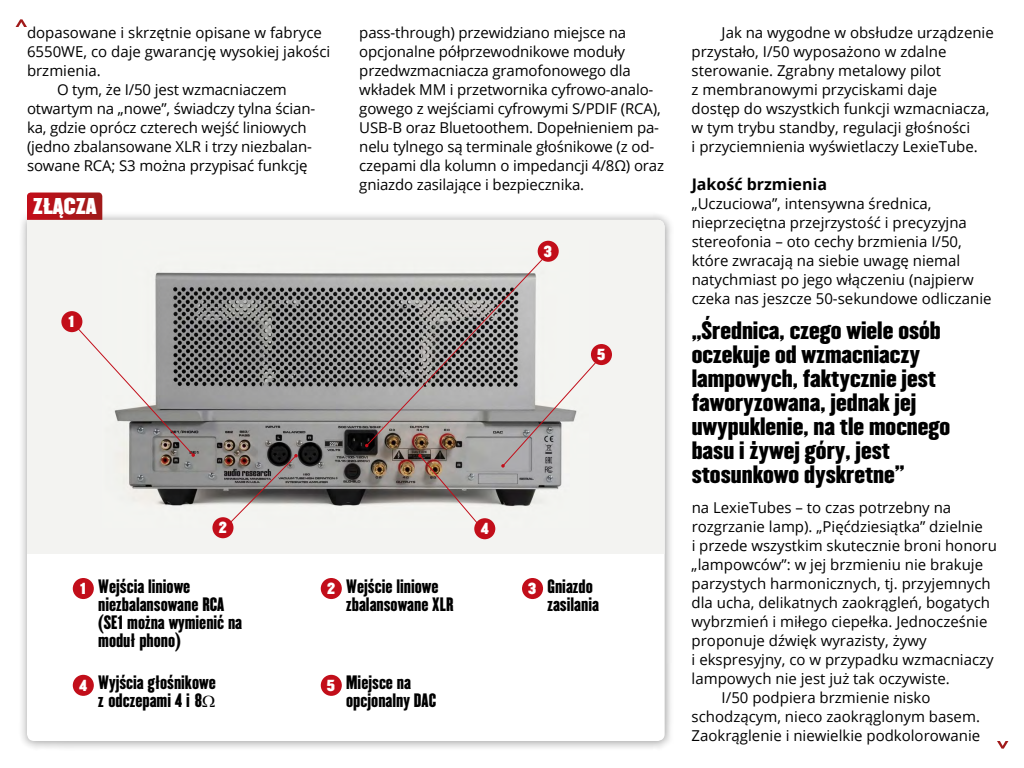
<style>
.page{position:relative;width:1024px;height:768px;background:#fff}
.page>*{position:absolute;margin:0;border:0;box-sizing:border-box;transform-origin:0 0}
.t1{font:22px/24px "Champion Welterweight";color:#000}
.t2{font:20px "Champion Middleweight";color:#fff}
.t3{font:17px/18px "Champion Liteweight";color:#000}
.t4{font:700 16px "Open Sans";color:#000}
.t5{font:15px/19px "Open Sans";color:#000}
.t6{font:14px "Champion Middleweight";color:#fff}
</style>
<div class="page">
<svg style="left:997px;top:741px;width:11px;height:8px"></svg>
<svg style="left:16px;top:19px;width:11px;height:8px"></svg>
<div style="left:18px;top:211px;width:656px;height:540px;background:#000;opacity:.4"></div>
<svg style="left:27px;top:554px;width:638px;height:187px"></svg>
<div style="left:27px;top:220px;width:638px;height:334px;background:#f3f3f1"></div>
<svg style="left:27px;top:193px;width:75px;height:27px;background:#b0161b"></svg>
<img style="left:129px;top:241px;width:433px;height:286px">
<div style="left:73px;top:578px;width:21px;height:21px;background:#c20e1a;border-radius:50%"></div>
<div style="left:73px;top:675px;width:21px;height:21px;background:#c20e1a;border-radius:50%"></div>
<div style="left:321px;top:578px;width:21px;height:21px;background:#c20e1a;border-radius:50%"></div>
<div style="left:321px;top:675px;width:21px;height:21px;background:#c20e1a;border-radius:50%"></div>
<div style="left:522px;top:578px;width:21px;height:21px;background:#c20e1a;border-radius:50%"></div>
<svg style="left:366px;top:258px;width:178px;height:189px;background:#979493"></svg>
<div style="left:538px;top:241px;width:21px;height:21px;background:#c20e1a;border-radius:50%"></div>
<svg style="left:501px;top:361px;width:95px;height:107px"></svg>
<div style="left:591px;top:344px;width:21px;height:21px;background:#c20e1a;border-radius:50%"></div>
<svg style="left:228px;top:454px;width:70px;height:71px"></svg>
<div style="left:212px;top:517px;width:22px;height:21px;background:#c20e1a;border-radius:50%"></div>
<svg style="left:418px;top:454px;width:62px;height:72px"></svg>
<div style="left:474px;top:518px;width:21px;height:21px;background:#c20e1a;border-radius:50%"></div>
<svg style="left:77px;top:328px;width:118px;height:129px"></svg>
<div style="left:61px;top:311px;width:21px;height:21px;background:#c20e1a;border-radius:50%"></div>
<svg style="left:202px;top:696px;width:13px;height:11px"></svg>
<p class="t5" style="left:27px;top:23px;width:296px">dopasowane i skrzętnie opisane w fabryce</p>
<p class="t5" style="left:27px;top:42px;width:305px">6550WE, co daje gwarancję wysokiej jakości</p>
<p class="t5" style="left:27px;top:61px;width:75px">brzmienia.</p>
<p class="t5" style="left:57px;top:80px;width:231px">O tym, że I/50 jest wzmacniaczem</p>
<p class="t5" style="left:27px;top:99px;width:290px">otwartym na „nowe”, świadczy tylna ścian-</p>
<p class="t5" style="left:27px;top:118px;width:281px">ka, gdzie oprócz czterech wejść liniowych</p>
<p class="t5" style="left:27px;top:137px;width:287px">(jedno zbalansowane XLR i trzy niezbalan-</p>
<p class="t5" style="left:27px;top:156px;width:282px">sowane RCA; S3 można przypisać funkcję</p>
<h2 class="t2" style="left:33px;top:190px;width:43px">ZŁĄCZA</h2>
<p class="t6" style="left:68px;top:310px;width:8px">1</p>
<p class="t5" style="left:359px;top:23px;width:306px">pass-through) przewidziano miejsce na opcjonalne półprzewodnikowe moduły przedwzmacniacza gramofonowego dla wkładek MM i przetwornika cyfrowo-analo&shy;gowego z wejściami cyfrowymi S/PDIF (RCA), USB-B oraz Bluetoothem. Dopełnieniem pa&shy;nelu tylnego są terminale głośnikowe (z od&shy;czepami dla kolumn o impedancji 4/8Ω) oraz gniazdo zasilające i bezpiecznika.</p>
<p class="t5" style="left:692px;top:23px;width:304px;text-indent:30px">Jak na wygodne w obsłudze urządzenie przystało, I/50 wyposażono w zdalne sterowanie. Zgrabny metalowy pilot<br>z membranowymi przyciskami daje<br>dostęp do wszystkich funkcji wzmacniacza, w tym trybu standby, regulacji głośności<br>i przyciemnienia wyświetlaczy LexieTube.</p>
<p class="t4" style="left:692px;top:173px;width:137px">Jakość brzmienia</p>
<p class="t5" style="left:692px;top:194px;width:302px">„Uczuciowa”, intensywna średnica, nieprzeciętna przejrzystość i precyzyjna stereofonia – oto cechy brzmienia I/50, które zwracają na siebie uwagę niemal natychmiast po jego włączeniu (najpierw czeka nas jeszcze 50-sekundowe odliczanie</p>
<p class="t6" style="left:544px;top:240px;width:10px">3</p>
<p class="t6" style="left:597px;top:343px;width:10px">5</p>
<h1 class="t1" style="left:692px;top:317px;width:260px">„Średnica, czego wiele osób oczekuje od wzmacniaczy lampowych, faktycznie jest faworyzowana, jednak jej uwypuklenie, na tle mocnego basu i żywej góry, jest stosunkowo dyskretne”</h1>
<p class="t6" style="left:219px;top:516px;width:10px">2</p>
<p class="t6" style="left:481px;top:517px;width:10px">4</p>
<p class="t6" style="left:80px;top:577px;width:8px">1</p>
<p class="t6" style="left:79px;top:674px;width:10px">4</p>
<p class="t3" style="left:98px;top:576px;width:146px">Wejścia liniowe niezbalansowane RCA (SE1 można wymienić na moduł phono)</p>
<p class="t3" style="left:98px;top:673px;width:119px">Wyjścia głośnikowe z odczepami 4 i 8</p>
<p class="t6" style="left:327px;top:577px;width:10px">2</p>
<p class="t3" style="left:346px;top:576px;width:109px">Wejście liniowe zbalansowane XLR</p>
<p class="t6" style="left:327px;top:674px;width:10px">5</p>
<p class="t3" style="left:346px;top:673px;width:91px">Miejsce na opcjonalny DAC</p>
<p class="t6" style="left:528px;top:577px;width:10px">3</p>
<p class="t3" style="left:547px;top:576px;width:53px">Gniazdo zasilania</p>
<p class="t5" style="left:692px;top:498px;width:261px">na LexieTubes – to czas potrzebny na</p>
<p class="t5" style="left:692px;top:517px;width:293px">rozgrzanie lamp). „Pięćdziesiątka” dzielnie</p>
<p class="t5" style="left:692px;top:536px;width:307px">i przede wszystkim skutecznie broni honoru</p>
<p class="t5" style="left:692px;top:555px;width:293px">„lampowców”: w jej brzmieniu nie brakuje</p>
<p class="t5" style="left:692px;top:574px;width:301px">parzystych harmonicznych, tj. przyjemnych</p>
<p class="t5" style="left:692px;top:593px;width:300px">dla ucha, delikatnych zaokrągleń, bogatych</p>
<p class="t5" style="left:692px;top:612px;width:297px">wybrzmień i miłego ciepełka. Jednocześnie</p>
<p class="t5" style="left:692px;top:631px;width:236px">proponuje dźwięk wyrazisty, żywy</p>
<p class="t5" style="left:692px;top:650px;width:304px">i ekspresyjny, co w przypadku wzmacniaczy</p>
<p class="t5" style="left:692px;top:669px;width:260px">lampowych nie jest już tak oczywiste.</p>
<p class="t5" style="left:722px;top:688px;width:210px">I/50 podpiera brzmienie nisko</p>
<p class="t5" style="left:692px;top:707px;width:290px">schodzącym, nieco zaokrąglonym basem.</p>
<p class="t5" style="left:692px;top:726px;width:290px">Zaokrąglenie i niewielkie podkolorowanie</p>
</div>
